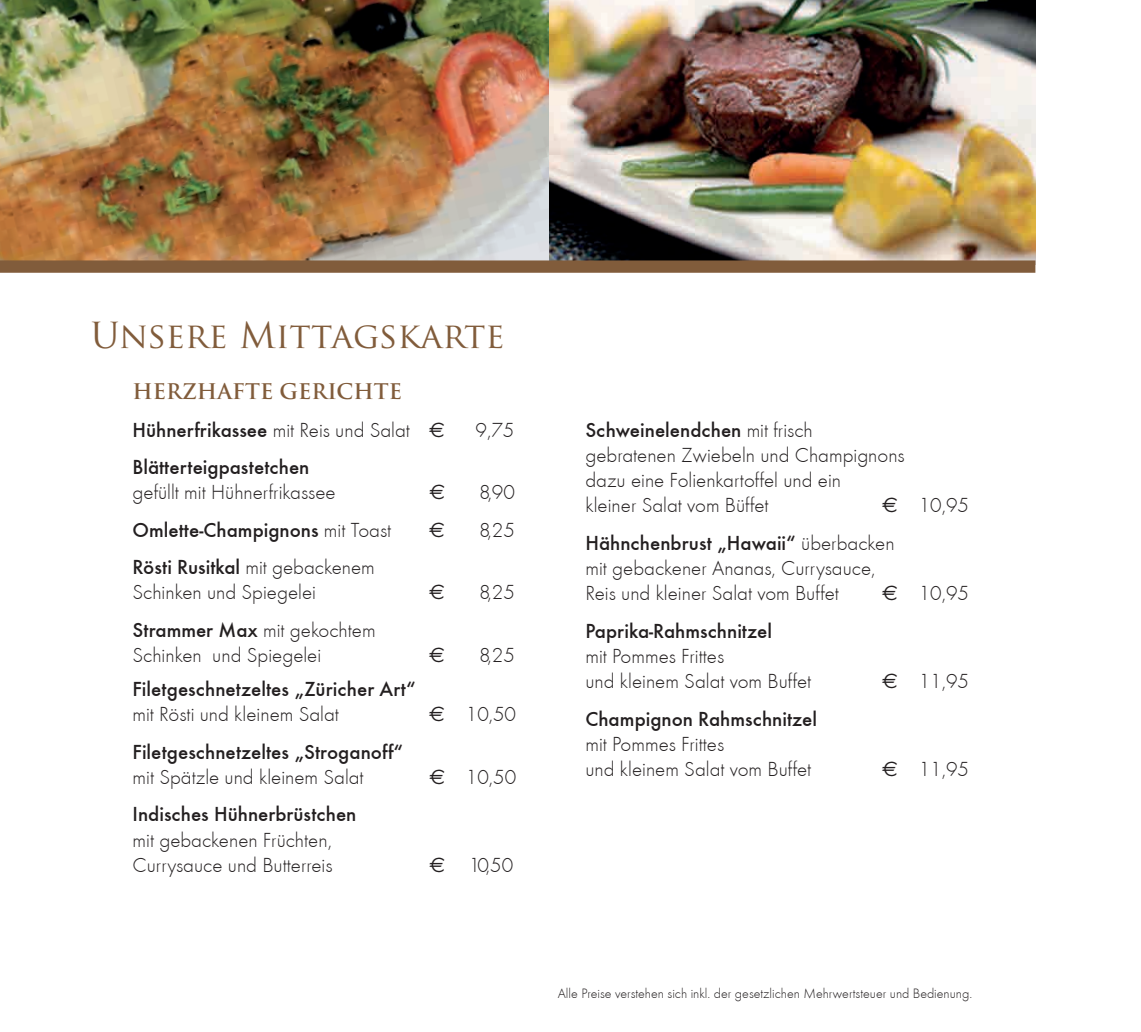
<style>
.page{position:relative;width:1141px;height:1032px;background:#fff}
.page>*{position:absolute;margin:0;border:0;box-sizing:border-box;transform-origin:0 0}
.t1{font:35px "Trajan Pro";color:#815c3b}
.t2{font:21px/25.2px "Futura T Light";color:#231f20}
.t3{font:21px "Futura T Medium";color:#231f20}
.t4{font:700 21px "Trajan Pro";color:#815c3b}
.t5{font:21px "Euro Sans";color:#231f20}
.t6{font:14px "Futura T Light";color:#231f20}
.s1{font-family:"Futura T Light"}
.s2{font-family:"Euro Sans"}
.s3{font-family:"Futura T Medium"}
</style>
<div class="page">
<img style="left:0;top:0;width:549px;height:260px">
<img style="left:549px;top:0;width:486px;height:260px">
<div style="left:0;top:260px;width:1035px;height:13px;background:#815c3b"></div>
<h1 class="t1" style="left:91px;top:313px;width:416px">Unsere Mittagskarte</h1>
<p class="t4" style="left:133px;top:379px;width:271px">HERZHAFTE GERICHTE</p>
<p class="t3" style="left:133px;top:417px;width:314px">Hühnerfrikassee <span class="s1">mit Reis und Salat</span> <span class="s2">€</span></p>
<p class="t2" style="left:476px;top:417px;width:40px">9,75</p>
<p class="t3" style="left:133px;top:455px;width:178px">Blätterteigpastetchen</p>
<p class="t2" style="left:133px;top:480px;width:205px">gefüllt mit Hühnerfrikassee</p>
<p class="t5" style="left:429px;top:480px;width:17px">€</p>
<p class="t2" style="left:479px;top:480px;width:37px">8,90</p>
<p class="t3" style="left:133px;top:517px;width:260px">Omlette-Champignons <span class="s1">mit Toast</span></p>
<p class="t5" style="left:429px;top:517px;width:17px">€</p>
<p class="t2" style="left:479px;top:517px;width:37px">8,25</p>
<p class="t3" style="left:133px;top:555px;width:244px">Rösti Rusitkal <span class="s1">mit gebackenem</span></p>
<p class="t2" style="left:132px;top:580px;width:185px">Schinken und Spiegelei</p>
<p class="t5" style="left:429px;top:580px;width:17px">€</p>
<p class="t2" style="left:479px;top:580px;width:37px">8,25</p>
<p class="t2" style="left:132px;top:617px;width:245px"><span class="s3">Strammer Max</span> mit gekochtem<br>Schinken und Spiegelei</p>
<p class="t5" style="left:429px;top:642px;width:17px">€</p>
<p class="t2" style="left:479px;top:643px;width:37px">8,25</p>
<p class="t3" style="left:132px;top:677px;width:285px">Filetgeschnetzeltes „Züricher Art“</p>
<p class="t2" style="left:133px;top:702px;width:208px">mit Rösti und kleinem Salat</p>
<p class="t2" style="left:429px;top:702px;width:88px"><span class="s2">€</span> 10,50</p>
<p class="t3" style="left:133px;top:739px;width:272px">Filetgeschnetzeltes „Stroganoff“</p>
<p class="t2" style="left:133px;top:764px;width:233px">mit Spätzle und kleinem Salat</p>
<p class="t2" style="left:429px;top:764px;width:88px"><span class="s2">€</span> 10,50</p>
<p class="t3" style="left:133px;top:802px;width:225px">Indisches Hühnerbrüstchen</p>
<p class="t2" style="left:133px;top:827px;width:201px">mit gebackenen Früchten,<br>Currysauce und Butterreis</p>
<p class="t2" style="left:429px;top:852px;width:85px"><span class="s2">€</span> 10,50</p>
<p class="t3" style="left:585px;top:417px;width:229px">Schweinelendchen <span class="s1">mit frisch</span></p>
<p class="t2" style="left:585px;top:443px;width:321px">gebratenen Zwiebeln und Champignons dazu eine Folienkartoffel und ein<br>kleiner Salat vom Büffet</p>
<p class="t2" style="left:882px;top:493px;width:88px"><span class="s2">€</span> 10,95</p>
<p class="t3" style="left:585px;top:530px;width:311px">Hähnchenbrust „Hawaii“ <span class="s1">überbacken</span></p>
<p class="t2" style="left:585px;top:556px;width:292px">mit gebackener Ananas, Currysauce,<br>Reis und kleiner Salat vom Buffet</p>
<p class="t2" style="left:882px;top:581px;width:88px"><span class="s2">€</span> 10,95</p>
<p class="t3" style="left:585px;top:618px;width:188px">Paprika-Rahmschnitzel</p>
<p class="t2" style="left:585px;top:644px;width:227px">mit Pommes Frittes<br>und kleinem Salat vom Buffet</p>
<p class="t3" style="left:585px;top:706px;width:233px">Champignon Rahmschnitzel</p>
<p class="t2" style="left:585px;top:731px;width:227px">mit Pommes Frittes<br>und kleinem Salat vom Buffet</p>
<p class="t2" style="left:882px;top:669px;width:88px"><span class="s2">€</span> 11,95</p>
<p class="t2" style="left:882px;top:757px;width:88px"><span class="s2">€</span> 11,95</p>
<p class="t6" style="left:558px;top:985px;width:416px">Alle Preise verstehen sich inkl. der gesetzlichen Mehrwertsteuer und Bedienung.</p>
</div>
